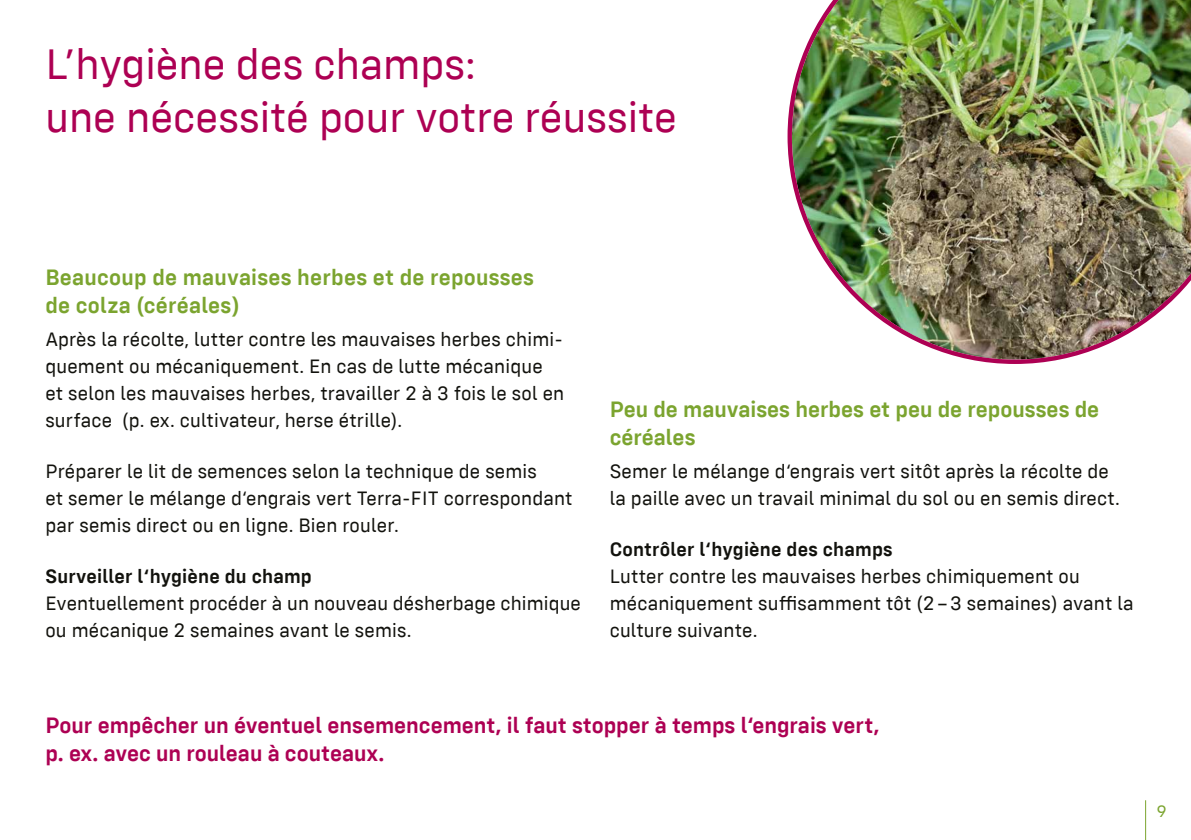
<style>
.page{position:relative;width:1191px;height:840px;background:#fff}
.page>*{position:absolute;margin:0;border:0;box-sizing:border-box;transform-origin:0 0}
.t1{font:44px/52.8px "Config";color:#ad0053}
.t2{font:600 23px/28px "Config";letter-spacing:.005em;color:#7ba42f}
.t3{font:600 23px/28px "Config";color:#ad0053}
.t4{font:20px/27px "Config";letter-spacing:.01em;color:#12120d}
.t5{font:600 20px "Config";letter-spacing:.01em;color:#12120d}
.t6{font:17px "Config";color:#7ba42f}
</style>
<div class="page">
<img style="left:787px;top:0;width:404px;height:364px">
<hr style="left:1145px;top:799px;width:1px;height:40px;background:#7ba42f">
<h1 class="t1" style="left:45px;top:38px;width:633px">L’hygiène des champs:<br>une nécessité pour votre réussite</h1>
<p class="t2" style="left:45px;top:263px;width:490px">Beaucoup de mauvaises herbes et de repousses de colza (céréales)</p>
<p class="t4" style="left:45px;top:325px;width:520px">Après la récolte, lutter contre les mauvaises herbes chimi&shy;quement ou mécaniquement. En cas de lutte mécanique et selon les mauvaises herbes, travailler 2 à 3 fois le sol en surface (p. ex. cultivateur, herse étrille).</p>
<p class="t4" style="left:45px;top:457px;width:528px">Préparer le lit de semences selon la technique de semis<br>et semer le mélange d‘engrais vert Terra-FIT correspondant par semis direct ou en ligne. Bien rouler.</p>
<p class="t5" style="left:45px;top:564px;width:268px">Surveiller l‘hygiène du champ</p>
<p class="t4" style="left:45px;top:589px;width:537px">Eventuellement procéder à un nouveau désherbage chimique ou mécanique 2 semaines avant le semis.</p>
<p class="t2" style="left:609px;top:395px;width:491px">Peu de mauvaises herbes et peu de repousses de céréales</p>
<p class="t4" style="left:609px;top:457px;width:512px">Semer le mélange d‘engrais vert sitôt après la récolte de la paille avec un travail minimal du sol ou en semis direct.</p>
<p class="t5" style="left:609px;top:537px;width:284px">Contrôler l‘hygiène des champs</p>
<p class="t4" style="left:609px;top:562px;width:525px">Lutter contre les mauvaises herbes chimiquement ou mécaniquement suffisamment tôt (2–3 semaines) avant la culture suivante.</p>
<p class="t3" style="left:45px;top:710px;width:835px">Pour empêcher un éventuel ensemencement, il faut stopper à temps l‘engrais vert, p. ex. avec un rouleau à couteaux.</p>
<p class="t6" style="left:1157px;top:801px;width:11px">9</p>
</div>
